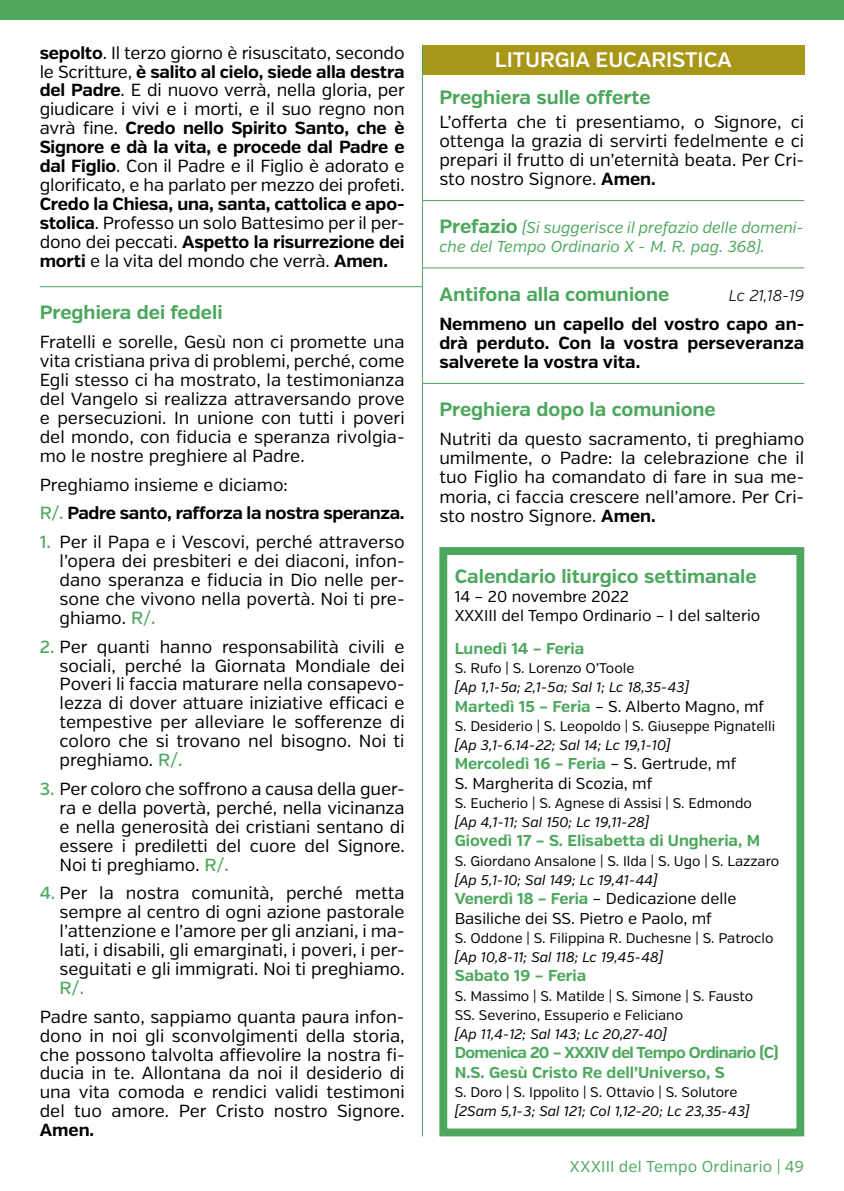
<style>
.page{position:relative;width:844px;height:1191px;background:#fff}
.page>*{position:absolute;margin:0;border:0;box-sizing:border-box;transform-origin:0 0}
.t1{font:600 21px "Verb";color:#fff}
.t2{font:700 19.25px "Verb";color:#4da85e}
.t3{font:17.5px/18.9px "Verb";color:#000;text-align:justify}
.t4{font:700 17.5px/18.9px "Verb";letter-spacing:-.01em;color:#000;text-align:justify}
.t5{font:500 17.5px "Verb";color:#4da85e}
.t6{font:15.75px/19.2px "Verb";color:#000}
.t7{font:italic 15.75px/19.1px "Verb";color:#4da85e}
.t8{font:700 15.75px/19.2px "Verb";letter-spacing:-.04em;color:#4da85e}
.t9{font:700 15.75px "Verb";color:#4da85e}
.t10{font:15.75px "Verb";letter-spacing:.01em;color:#4da85e}
.t11{font:italic 300 15.75px "Verb";color:#000}
.t12{font:14px/19.2px "Verb";color:#000}
.t13{font:italic 14px "Verb";color:#000}
.s1{font-weight:700}
.s2{font-weight:400}
.s3{font-weight:500;color:#4da85e}
.s4{font-weight:700;font-style:normal;font-size:19.25px}
.s5{font-weight:700;color:#4da85e}
</style>
<div class="page">
<div style="left:0;top:0;width:843px;height:20px;background:#4da85e"></div>
<hr style="left:40px;top:286px;width:382px;height:1px;background:#4da85e">
<hr style="left:422px;top:200px;width:382px;height:1px;background:#4da85e">
<hr style="left:422px;top:267px;width:382px;height:1px;background:#4da85e">
<hr style="left:422px;top:383px;width:382px;height:1px;background:#4da85e">
<div style="left:422px;top:45px;width:382px;height:29px;background:#a89618"></div>
<hr style="left:422px;top:45px;width:1px;height:1091px;background:#4da85e">
<div style="left:439px;top:547px;width:365px;height:589px;border:8px solid #4da85e"></div>
<p class="t3" style="left:40px;top:43px;width:366px"><span class="s1">sepolto</span>. Il terzo giorno è risuscitato, secondo le Scritture, <span class="s1">è salito al cielo, siede alla destra del Padre</span>. E di nuovo verrà, nella gloria, per giudicare i vivi e i morti, e il suo regno non avrà fine. <span class="s1">Credo nello Spirito Santo, che è Signore e dà la vita, e procede dal Padre e dal Figlio</span>. Con il Padre e il Figlio è adorato e glorificato, e ha parlato per mezzo dei profeti.</p>
<p class="t4" style="left:40px;top:195px;width:366px">Credo la Chiesa, una, santa, cattolica e apo&shy;stolica<span class="s2">. Professo un solo Battesimo per il per&shy;dono dei peccati.</span> Aspetto la risurrezione dei morti <span class="s2">e la vita del mondo che verrà.</span> Amen.</p>
<p class="t2" style="left:40px;top:301px;width:184px">Preghiera dei fedeli</p>
<p class="t3" style="left:40px;top:333px;width:366px">Fratelli e sorelle, Gesù non ci promette una vita cristiana priva di problemi, perché, come Egli stesso ci ha mostrato, la testimonianza del Vangelo si realizza attraversando prove e persecuzioni. In unione con tutti i poveri del mondo, con fiducia e speranza rivolgia&shy;mo le nostre preghiere al Padre.</p>
<p class="t4" style="left:40px;top:470px;width:366px;line-height:28.9px"><span class="s2">Preghiamo insieme e diciamo:<br></span><span class="s3">R/.</span> Padre santo, rafforza la nostra speranza.</p>
<p class="t3" style="left:60px;top:533px;width:346px;text-indent:-20px"><span class="s3">1.</span> Per il Papa e i Vescovi, perché attraverso l’opera dei presbiteri e dei diaconi, infon&shy;dano speranza e fiducia in Dio nelle per&shy;sone che vivono nella povertà. Noi ti pre&shy;ghiamo. <span class="s3">R/.</span></p>
<p class="t3" style="left:60px;top:637px;width:346px;text-indent:-20px"><span class="s3">2.</span> Per quanti hanno responsabilità civili e sociali, perché la Giornata Mondiale dei Poveri li faccia maturare nella consapevo&shy;lezza di dover attuare iniziative efficaci e tempestive per alleviare le sofferenze di coloro che si trovano nel bisogno. Noi ti preghiamo. <span class="s3">R/.</span></p>
<p class="t3" style="left:60px;top:779px;width:346px;text-indent:-20px"><span class="s3">3.</span> Per coloro che soffrono a causa della guer&shy;ra e della povertà, perché, nella vicinanza e nella generosità dei cristiani sentano di essere i prediletti del cuore del Signore.<br>Noi ti preghiamo. <span class="s3">R/.</span></p>
<p class="t3" style="left:60px;top:884px;width:346px;text-indent:-20px"><span class="s3">4.</span> Per la nostra comunità, perché metta sempre al centro di ogni azione pastorale l’attenzione e l’amore per gli anziani, i ma&shy;lati, i disabili, gli emarginati, i poveri, i per&shy;seguitati e gli immigrati. Noi ti preghiamo.</p>
<p class="t5" style="left:60px;top:977px;width:26px">R/.</p>
<p class="t3" style="left:40px;top:1007px;width:366px">Padre santo, sappiamo quanta paura infon&shy;dono in noi gli sconvolgimenti della storia, che possono talvolta affievolire la nostra fi&shy;ducia in te. Allontana da noi il desiderio di una vita comoda e rendici validi testimoni del tuo amore. Per Cristo nostro Signore.</p>
<p class="t4" style="left:40px;top:1121px;width:56px">Amen.</p>
<p class="t1" style="left:494px;top:47px;width:238px">LITURGIA EUCARISTICA</p>
<p class="t2" style="left:439px;top:85px;width:213px">Preghiera sulle offerte</p>
<p class="t3" style="left:439px;top:112px;width:366px">L’offerta che ti presentiamo, o Signore, ci ottenga la grazia di servirti fedelmente e ci prepari il frutto di un’eternità beata. Per Cri&shy;sto nostro Signore. <span class="s1">Amen.</span></p>
<p class="t7" style="left:439px;top:218px;width:366px"><span class="s4">Prefazio</span> (Si suggerisce il prefazio delle domeni&shy;che del Tempo Ordinario X - M. R. pag. 368).</p>
<p class="t2" style="left:439px;top:282px;width:231px">Antifona alla comunione</p>
<p class="t11" style="left:728px;top:286px;width:77px">Lc 21,18-19</p>
<p class="t4" style="left:439px;top:314px;width:366px">Nemmeno un capello del vostro capo an&shy;drà perduto. Con la vostra perseveranza salverete la vostra vita.</p>
<p class="t2" style="left:439px;top:398px;width:278px">Preghiera dopo la comunione</p>
<p class="t3" style="left:439px;top:430px;width:366px">Nutriti da questo sacramento, ti preghiamo umilmente, o Padre: la celebrazione che il tuo Figlio ha comandato di fare in sua me&shy;moria, ci faccia crescere nell’amore. Per Cri&shy;sto nostro Signore. <span class="s1">Amen.</span></p>
<p class="t2" style="left:454px;top:564px;width:303px">Calendario liturgico settimanale</p>
<p class="t6" style="left:454px;top:587px;width:307px">14 – 20 novembre 2022<br>XXXIII del Tempo Ordinario – I del salterio</p>
<p class="t9" style="left:454px;top:639px;width:131px">Lunedì 14 – Feria</p>
<p class="t12" style="left:454px;top:659px;width:181px">S. Rufo | S. Lorenzo O’Toole</p>
<p class="t13" style="left:454px;top:679px;width:236px">[Ap 1,1-5a; 2,1-5a; Sal 1; Lc 18,35-43]</p>
<p class="t6" style="left:454px;top:697px;width:311px"><span class="s5">Martedì 15 – Feria</span> – S. Alberto Magno, mf</p>
<p class="t12" style="left:454px;top:716px;width:322px">S. Desiderio | S. Leopoldo | S. Giuseppe Pignatelli</p>
<p class="t13" style="left:454px;top:737px;width:217px">[Ap 3,1-6.14-22; Sal 14; Lc 19,1-10]</p>
<p class="t6" style="left:454px;top:754px;width:283px"><span class="s5">Mercoledì 16 – Feria</span> – S. Gertrude, mf<br>S. Margherita di Scozia, mf</p>
<p class="t12" style="left:454px;top:793px;width:299px">S. Eucherio | S. Agnese di Assisi | S. Edmondo</p>
<p class="t13" style="left:454px;top:814px;width:196px">[Ap 4,1-11; Sal 150; Lc 19,11-28]</p>
<p class="t9" style="left:454px;top:831px;width:307px">Giovedì 17 – S. Elisabetta di Ungheria, M</p>
<p class="t12" style="left:454px;top:851px;width:326px">S. Giordano Ansalone | S. Ilda | S. Ugo | S. Lazzaro</p>
<p class="t13" style="left:454px;top:871px;width:204px">[Ap 5,1-10; Sal 149; Lc 19,41-44]</p>
<p class="t6" style="left:454px;top:889px;width:283px"><span class="s5">Venerdì 18 – Feria</span> – Dedicazione delle<br>Basiliche dei SS. Pietro e Paolo, mf</p>
<p class="t12" style="left:454px;top:928px;width:320px">S. Oddone | S. Filippina R. Duchesne | S. Patroclo</p>
<p class="t13" style="left:454px;top:948px;width:210px">[Ap 10,8-11; Sal 118; Lc 19,45-48]</p>
<p class="t9" style="left:454px;top:966px;width:133px">Sabato 19 – Feria</p>
<p class="t12" style="left:454px;top:986px;width:300px">S. Massimo | S. Matilde | S. Simone | S. Fausto<br>SS. Severino, Essuperio e Feliciano</p>
<p class="t13" style="left:454px;top:1025px;width:214px">[Ap 11,4-12; Sal 143; Lc 20,27-40]</p>
<p class="t8" style="left:454px;top:1043px;width:325px">Domenica 20 – XXXIV del Tempo Ordinario (C)<br>N.S. Gesù Cristo Re dell’Universo, S</p>
<p class="t12" style="left:454px;top:1082px;width:284px">S. Doro | S. Ippolito | S. Ottavio | S. Solutore</p>
<p class="t13" style="left:454px;top:1102px;width:296px">[2Sam 5,1-3; Sal 121; Col 1,12-20; Lc 23,35-43]</p>
<p class="t10" style="left:569px;top:1157px;width:236px">XXXIII del Tempo Ordinario | 49</p>
</div>
